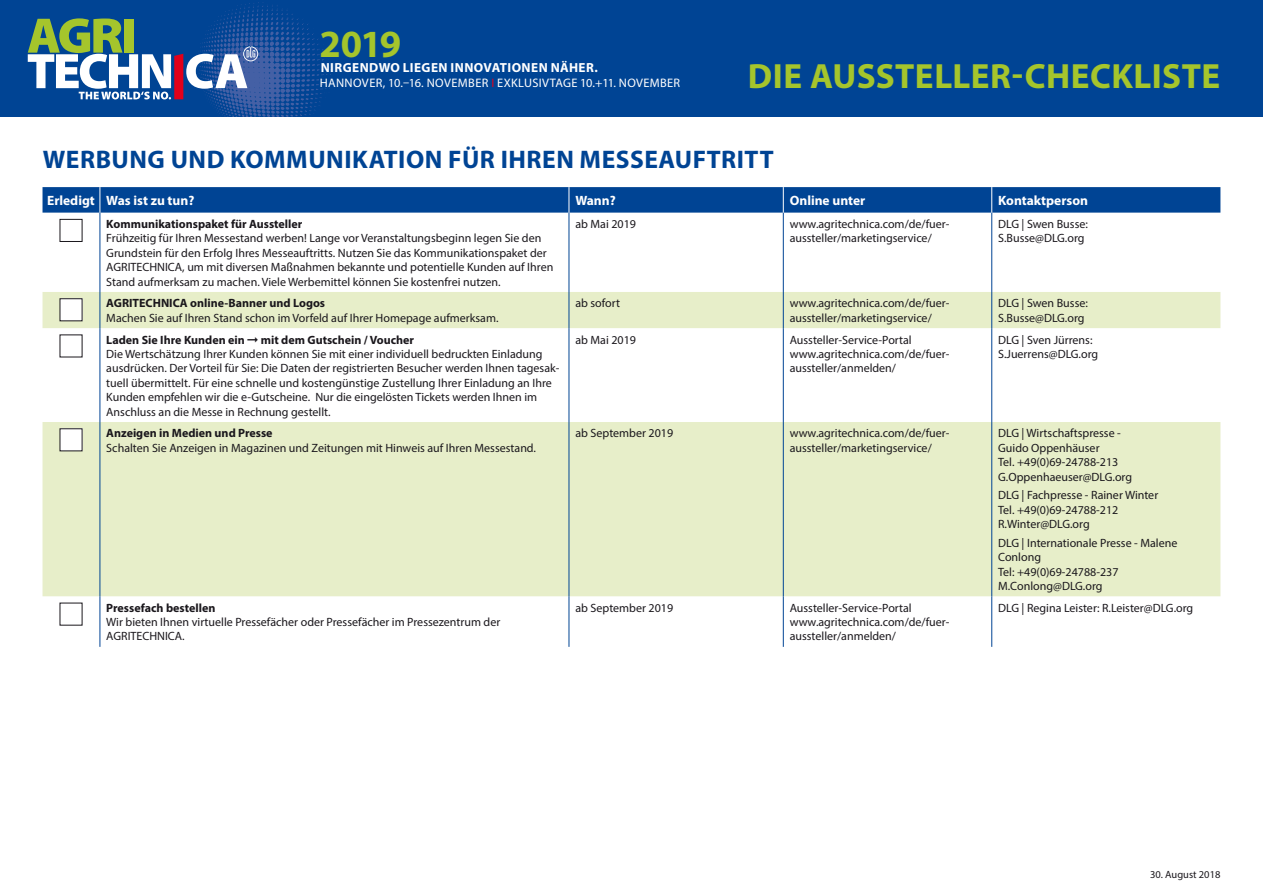
<style>
.page{position:relative;width:1263px;height:893px;background:#fff}
.page>*{position:absolute;margin:0;border:0;box-sizing:border-box;transform-origin:0 0}
.t1{font:700 38.55px "Myriad Pro";color:#a5c52c}
.t2{font:700 35.1px "Myriad Pro";letter-spacing:.01em;color:#a5c52c}
.t3{font:700 25.5px "Myriad Pro";letter-spacing:.02em;color:#004494}
.t4{font:700 13.5px "Myriad Pro";color:#fff}
.t5{font:700 13.2px "Myriad Pro";letter-spacing:.035em;color:#fff}
.t6{font:12.3px "Myriad Pro";letter-spacing:.025em;color:#fff}
.t7{font:12px/14.4px "Myriad Pro";color:#1a171c}
.t8{font:700 12px "Myriad Pro";color:#1a171c}
.t9{font:10.5px "Myriad Pro";color:#1a171c}
.s1{color:#e2001a}
.s2{font-weight:700}
</style>
<div class="page">
<div style="left:0;top:0;width:1263px;height:117px;background:#004494"></div>
<svg style="left:28px;top:2px;width:303px;height:115px"></svg>
<svg style="left:43px;top:292px;width:1177px;height:304px;fill:#e7eec9"></svg>
<hr style="left:569px;top:213px;width:1px;height:79px;background:#004494">
<hr style="left:783px;top:213px;width:1px;height:79px;background:#004494">
<hr style="left:991px;top:213px;width:1px;height:79px;background:#004494">
<hr style="left:569px;top:292px;width:1px;height:36px;background:#004494">
<hr style="left:783px;top:292px;width:1px;height:36px;background:#004494">
<hr style="left:991px;top:292px;width:1px;height:36px;background:#004494">
<hr style="left:569px;top:328px;width:1px;height:94px;background:#004494">
<hr style="left:783px;top:328px;width:1px;height:94px;background:#004494">
<hr style="left:991px;top:328px;width:1px;height:94px;background:#004494">
<hr style="left:569px;top:422px;width:1px;height:174px;background:#004494">
<hr style="left:783px;top:422px;width:1px;height:174px;background:#004494">
<hr style="left:991px;top:422px;width:1px;height:174px;background:#004494">
<hr style="left:569px;top:596px;width:1px;height:51px;background:#004494">
<hr style="left:783px;top:596px;width:1px;height:51px;background:#004494">
<hr style="left:991px;top:596px;width:1px;height:51px;background:#004494">
<hr style="left:100px;top:213px;width:1px;height:79px;background:#004494">
<hr style="left:100px;top:292px;width:1px;height:36px;background:#004494">
<hr style="left:100px;top:328px;width:1px;height:94px;background:#004494">
<hr style="left:100px;top:422px;width:1px;height:174px;background:#004494">
<hr style="left:100px;top:596px;width:1px;height:51px;background:#004494">
<svg style="left:43px;top:187px;width:1177px;height:26px;background:#054896"></svg>
<div style="left:60px;top:219px;width:22px;height:23px;border:1px solid #1a171c"></div>
<div style="left:60px;top:299px;width:22px;height:22px;background:#fff"></div>
<div style="left:60px;top:335px;width:22px;height:22px;background:#fff"></div>
<div style="left:60px;top:429px;width:22px;height:22px;background:#fff"></div>
<h1 class="t1" style="left:319px;top:18px;width:83px">2019</h1>
<p class="t5" style="left:321px;top:59px;width:279px">NIRGENDWO LIEGEN INNOVATIONEN NÄHER.</p>
<p class="t6" style="left:320px;top:76px;width:362px">HANNOVER, 10.–16. NOVEMBER <span class="s1">I</span> EXKLUSIVTAGE 10.+11. NOVEMBER</p>
<h2 class="t2" style="left:748px;top:53px;width:474px">DIE AUSSTELLER-CHECKLISTE</h2>
<h3 class="t3" style="left:43px;top:143px;width:732px">WERBUNG UND KOMMUNIKATION FÜR IHREN MESSEAUFTRITT</h3>
<p class="t4" style="left:47px;top:192px;width:149px">Erledigt Was ist zu tun?</p>
<p class="t4" style="left:575px;top:192px;width:42px">Wann?</p>
<p class="t4" style="left:790px;top:192px;width:77px">Online unter</p>
<p class="t4" style="left:998px;top:192px;width:91px">Kontaktperson</p>
<p class="t8" style="left:106px;top:216px;width:198px">Kommunikationspaket für Aussteller</p>
<p class="t7" style="left:106px;top:231px;width:449px">Frühzeitig für Ihren Messestand werben! Lange vor Veranstaltungsbeginn legen Sie den Grundstein für den Erfolg Ihres Messeauftritts. Nutzen Sie das Kommunikationspaket der AGRITECHNICA, um mit diversen Maßnahmen bekannte und potentielle Kunden auf Ihren Stand aufmerksam zu machen. Viele Werbemittel können Sie kostenfrei nutzen.</p>
<p class="t7" style="left:575px;top:217px;width:62px">ab Mai 2019</p>
<p class="t7" style="left:790px;top:217px;width:161px">www.agritechnica.com/de/fuer&shy;aussteller/marketingservice/</p>
<p class="t7" style="left:998px;top:217px;width:91px">DLG | Swen Busse:<br>S.Busse@DLG.org</p>
<p class="t8" style="left:106px;top:295px;width:220px">AGRITECHNICA online-Banner und Logos</p>
<p class="t7" style="left:106px;top:310px;width:394px">Machen Sie auf Ihren Stand schon im Vorfeld auf Ihrer Homepage aufmerksam.</p>
<p class="t7" style="left:575px;top:296px;width:46px">ab sofort</p>
<p class="t7" style="left:790px;top:296px;width:161px">www.agritechnica.com/de/fuer&shy;aussteller/marketingservice/</p>
<p class="t7" style="left:998px;top:296px;width:91px">DLG | Swen Busse:<br>S.Busse@DLG.org</p>
<p class="t7" style="left:106px;top:332px;width:455px"><span class="s2">Laden Sie Ihre Kunden ein</span> ➞ <span class="s2">mit dem Gutschein / Voucher<br></span>Die Wertschätzung Ihrer Kunden können Sie mit einer individuell bedruckten Einladung ausdrücken. Der Vorteil für Sie: Die Daten der registrierten Besucher werden Ihnen tagesak&shy;tuell übermittelt. Für eine schnelle und kostengünstige Zustellung Ihrer Einladung an Ihre Kunden empfehlen wir die e-Gutscheine. Nur die eingelösten Tickets werden Ihnen im Anschluss an die Messe in Rechnung gestellt.</p>
<p class="t7" style="left:575px;top:332px;width:62px">ab Mai 2019</p>
<p class="t7" style="left:790px;top:332px;width:161px">Aussteller-Service-Portal www.agritechnica.com/de/fuer&shy;aussteller/anmelden/</p>
<p class="t7" style="left:998px;top:332px;width:102px">DLG | Sven Jürrens:<br>S.Juerrens@DLG.org</p>
<p class="t8" style="left:106px;top:425px;width:168px">Anzeigen in Medien und Presse</p>
<p class="t7" style="left:106px;top:440px;width:431px">Schalten Sie Anzeigen in Magazinen und Zeitungen mit Hinweis auf Ihren Messestand.</p>
<p class="t7" style="left:575px;top:426px;width:99px">ab September 2019</p>
<p class="t7" style="left:790px;top:426px;width:161px">www.agritechnica.com/de/fuer&shy;aussteller/marketingservice/</p>
<p class="t7" style="left:998px;top:426px;width:135px">DLG | Wirtschaftspresse -<br>Guido Oppenhäuser<br>Tel. +49(0)69-24788-213<br>G.Oppenhaeuser@DLG.org</p>
<p class="t7" style="left:998px;top:488px;width:162px">DLG | Fachpresse - Rainer Winter<br>Tel. +49(0)69-24788-212<br>R.Winter@DLG.org</p>
<p class="t7" style="left:998px;top:535px;width:181px">DLG | Internationale Presse - Malene<br>Conlong<br>Tel: +49(0)69-24788-237<br>M.Conlong@DLG.org</p>
<p class="t8" style="left:106px;top:600px;width:111px">Pressefach bestellen</p>
<p class="t7" style="left:106px;top:615px;width:395px">Wir bieten Ihnen virtuelle Pressefächer oder Pressefächer im Pressezentrum der<br>AGRITECHNICA.</p>
<p class="t7" style="left:575px;top:600px;width:99px">ab September 2019</p>
<p class="t7" style="left:790px;top:600px;width:161px">Aussteller-Service-Portal www.agritechnica.com/de/fuer&shy;aussteller/anmelden/</p>
<p class="t7" style="left:998px;top:600px;width:197px">DLG | Regina Leister: R.Leister@DLG.org</p>
<p class="t9" style="left:1150px;top:868px;width:72px">30. August 2018</p>
</div>
